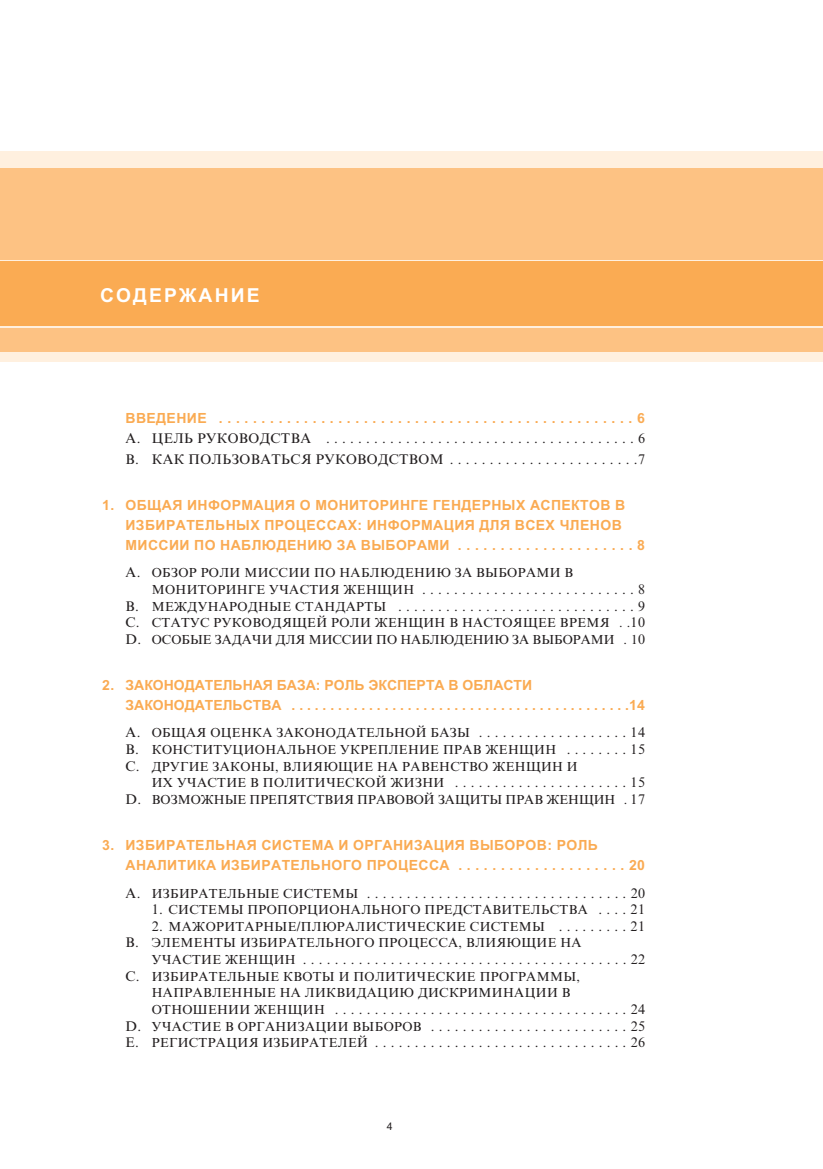
<style>
.page{position:relative;width:823px;height:1169px;background:#fff}
.page>*{position:absolute;margin:0;border:0;box-sizing:border-box;transform-origin:0 0}
.t1{font:700 19.25px "Arial Cyr";letter-spacing:.11em;color:#fff}
.t2{font:14px/16.6px "Times New Roman Cyr";letter-spacing:.025em;color:#231f20}
.t3{font:700 14px/20.1px "Arial Cyr";letter-spacing:.03em;color:#faab53}
.t4{font:700 14px/20.1px "Arial Cyr";color:#faab53}
.t5{font:13.12px/16.6px "Times New Roman Cyr";letter-spacing:.025em;color:#231f20}
.t6{font:13.12px/16.6px "Times New Roman Cyr";color:#231f20;text-align:right}
.t7{font:10.5px "Arial Cyr";color:#231f20}
.s1{font-size:14px}
.s2{font-size:13.12px}
</style>
<div class="page">
<div style="left:0;top:151px;width:822px;height:211px;background:#fff0df"></div>
<div style="left:0;top:168px;width:822px;height:92px;background:#fdc283"></div>
<div style="left:0;top:328px;width:822px;height:24px;background:#fdc283"></div>
<div style="left:0;top:262px;width:822px;height:64px;background:#faab53"></div>
<h1 class="t1" style="left:100px;top:288px;width:161px">СОДЕРЖАНИЕ</h1>
<p class="t3" style="left:125px;top:410px;width:521px">ВВЕДЕНИЕ . . . . . . . . . . . . . . . . . . . . . . . . . . . . . . . . . . . . . . . . . . . . . . . . . 6</p>
<p class="t2" style="left:125px;top:430px;width:521px;line-height:20.1px">A. ЦЕЛЬ РУКОВОДСТВА . . . . . . . . . . . . . . . . . . . . . . . . . . . . . . . . . . . . . . . 6<br>B. КАК ПОЛЬЗОВАТЬСЯ РУКОВОДСТВОМ . . . . . . . . . . . . . . . . . . . . . . . .7</p>
<p class="t3" style="left:125px;top:497px;width:521px;text-indent:-23px">1. ОБЩАЯ ИНФОРМАЦИЯ О МОНИТОРИНГЕ ГЕНДЕРНЫХ АСПЕКТОВ В<br>ИЗБИРАТЕЛЬНЫХ ПРОЦЕССАХ: ИНФОРМАЦИЯ ДЛЯ ВСЕХ ЧЛЕНОВ<br>МИССИИ ПО НАБЛЮДЕНИЮ ЗА ВЫБОРАМИ . . . . . . . . . . . . . . . . . . . . . 8</p>
<p class="t5" style="left:125px;top:566px;width:449px"><span class="s1">A.</span> ОБЗОР РОЛИ МИССИИ ПО НАБЛЮДЕНИЮ ЗА ВЫБОРАМИ В</p>
<p class="t2" style="left:125px;top:582px;width:521px;text-align:right"><span class="s2">МОНИТОРИНГЕ УЧАСТИЯ ЖЕНЩИН</span> . . . . . . . . . . . . . . . . . . . . . . . . . . . 8<br>B. <span class="s2">МЕЖДУНАРОДНЫЕ СТАНДАРТЫ</span> . . . . . . . . . . . . . . . . . . . . . . . . . . . . . . 9</p>
<p class="t5" style="left:125px;top:616px;width:521px"><span class="s1">C.</span> СТАТУС РУКОВОДЯЩЕЙ РОЛИ ЖЕНЩИН В НАСТОЯЩЕЕ ВРЕМЯ . .<span class="s1">10<br>D.</span> ОСОБЫЕ ЗАДАЧИ ДЛЯ МИССИИ ПО НАБЛЮДЕНИЮ ЗА ВЫБОРАМИ . 1<span class="s1">0</span></p>
<p class="t4" style="left:125px;top:677px;width:521px;text-indent:-23px">2. ЗАКОНОДАТЕЛЬНАЯ БАЗА: РОЛЬ ЭКСПЕРТА В ОБЛАСТИ<br>ЗАКОНОДАТЕЛЬСТВА . . . . . . . . . . . . . . . . . . . . . . . . . . . . . . . . . . . . . . . . . . . .14</p>
<p class="t5" style="left:125px;top:726px;width:521px;text-align:justify"><span class="s1">A.</span> ОБЩАЯ ОЦЕНКА ЗАКОНОДАТЕЛЬНОЙ БАЗЫ <span class="s1">. . . . . . . . . . . . . . . . . . . 14<br>B.</span> КОНСТИТУЦИОНАЛЬНОЕ УКРЕПЛЕНИЕ ПРАВ ЖЕНЩИН <span class="s1">. . . . . . . . 15<br>C.</span> ДРУГИЕ ЗАКОНЫ, ВЛИЯЮЩИЕ НА РАВЕНСТВО ЖЕНЩИН И</p>
<p class="t6" style="left:125px;top:776px;width:521px">ИХ УЧАСТИЕ В ПОЛИТИЧЕСКОЙ ЖИЗНИ <span class="s1">. . . . . . . . . . . . . . . . . . . . . . 15<br>D.</span> ВОЗМОЖНЫЕ ПРЕПЯТСТВИЯ ПРАВОВОЙ ЗАЩИТЫ ПРАВ ЖЕНЩИН . <span class="s1">17</span></p>
<p class="t3" style="left:125px;top:837px;width:521px;text-indent:-23px">3. ИЗБИРАТЕЛЬНАЯ СИСТЕМА И ОРГАНИЗАЦИЯ ВЫБОРОВ: РОЛЬ<br>АНАЛИТИКА ИЗБИРАТЕЛЬНОГО ПРОЦЕССА . . . . . . . . . . . . . . . . . . . . 20</p>
<p class="t2" style="left:125px;top:886px;width:521px">A. <span class="s2">ИЗБИРАТЕЛЬНЫЕ СИСТЕМЫ</span> . . . . . . . . . . . . . . . . . . . . . . . . . . . . . . . . . 20</p>
<p class="t5" style="left:152px;top:903px;width:494px"><span class="s1">1.</span> СИСТЕМЫ ПРОПОРЦИОНАЛЬНОГО ПРЕДСТАВИТЕЛЬСТВА <span class="s1">. . . . 21</span></p>
<p class="t5" style="left:125px;top:919px;width:521px;text-indent:26px"><span class="s1">2.</span> МАЖОРИТАРНЫЕ/ПЛЮРАЛИСТИЧЕСКИЕ СИСТЕМЫ <span class="s1">. . . . . . . . . 21<br>B.</span> ЭЛЕМЕНТЫ ИЗБИРАТЕЛЬНОГО ПРОЦЕССА, ВЛИЯЮЩИЕ НА</p>
<p class="t2" style="left:152px;top:952px;width:494px"><span class="s2">УЧАСТИЕ ЖЕНЩИН</span> . . . . . . . . . . . . . . . . . . . . . . . . . . . . . . . . . . . . . . . . . 22</p>
<p class="t5" style="left:152px;top:969px;width:430px;text-indent:-26px"><span class="s1">C.</span> ИЗБИРАТЕЛЬНЫЕ КВОТЫ И ПОЛИТИЧЕСКИЕ ПРОГРАММЫ,<br>НАПРАВЛЕННЫЕ НА ЛИКВИДАЦИЮ ДИСКРИМИНАЦИИ В</p>
<p class="t2" style="left:125px;top:1002px;width:521px;text-align:justify;text-indent:26px"><span class="s2">ОТНОШЕНИИ ЖЕНЩИН</span> . . . . . . . . . . . . . . . . . . . . . . . . . . . . . . . . . . . . . 24<br>D. <span class="s2">УЧАСТИЕ В ОРГАНИЗАЦИИ ВЫБОРОВ</span> . . . . . . . . . . . . . . . . . . . . . . . . . 25<br>E. <span class="s2">РЕГИСТРАЦИЯ ИЗБИРАТЕЛЕЙ</span> . . . . . . . . . . . . . . . . . . . . . . . . . . . . . . . . 26</p>
<p class="t7" style="left:387px;top:1122px;width:7px">4</p>
</div>
